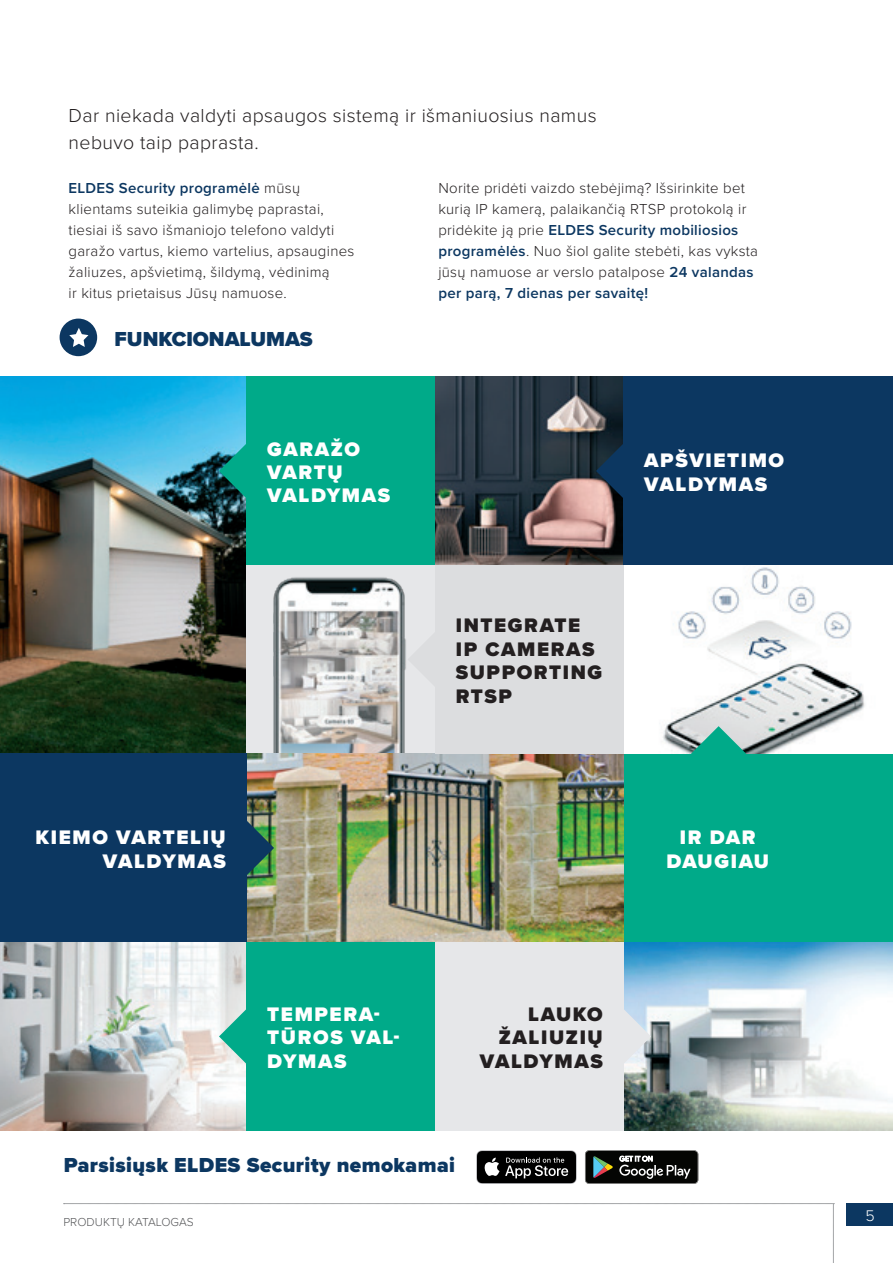
<style>
.page{position:relative;width:893px;height:1263px;background:#fff}
.page>*{position:absolute;margin:0;border:0;box-sizing:border-box;transform-origin:0 0}
.t1{font:900 21px "Proxima Nova";letter-spacing:.02em;color:#0c3761}
.t2{font:900 21px "Proxima Nova";color:#0c3761}
.t3{font:900 20.25px/23.4px "Proxima Nova";letter-spacing:.08em;color:#fff}
.t4{font:900 20.25px/23.4px "Proxima Nova";letter-spacing:.08em;color:#231f20;text-align:right}
.t5{font:300 19.5px/27px "Proxima Nova";letter-spacing:.02em;color:#231f20}
.t6{font:300 15.9px "Proxima Nova";color:#fff}
.t7{font:300 15px/21px "Proxima Nova";letter-spacing:.02em;color:#231f20}
.t8{font:300 12px "Proxima Nova";color:#57585a}
.s1{font-weight:600;color:#0c3761}
</style>
<div class="page">
<img style="left:0;top:377px;width:247px;height:377px">
<svg style="left:219px;top:443px;width:28px;height:55px;background:#17877f"></svg>
<div style="left:797px;top:752px;width:96px;height:190px;background:#00aa89"></div>
<div style="left:247px;top:377px;width:188px;height:188px;background:#00aa89"></div>
<div style="left:623px;top:754px;width:189px;height:188px;background:#00aa89"></div>
<div style="left:247px;top:565px;width:188px;height:189px;background:#e6e7e9"></div>
<img style="left:259px;top:577px;width:164px;height:177px">
<img style="left:0;top:942px;width:247px;height:189px">
<img style="left:435px;top:377px;width:188px;height:188px">
<img style="left:624px;top:942px;width:269px;height:189px">
<img style="left:623px;top:565px;width:270px;height:189px">
<img style="left:247px;top:754px;width:376px;height:188px">
<svg style="left:691px;top:726px;width:55px;height:28px;background:#64baaa"></svg>
<svg style="left:407px;top:632px;width:16px;height:55px"></svg>
<svg style="left:219px;top:1009px;width:28px;height:55px;background:#73c9b6"></svg>
<svg style="left:596px;top:443px;width:27px;height:55px"></svg>
<svg style="left:623px;top:1009px;width:28px;height:55px;background:#d7dee4"></svg>
<div style="left:623px;top:377px;width:270px;height:188px;background:#0c3761"></div>
<div style="left:435px;top:942px;width:188px;height:189px;background:#e6e7e9"></div>
<div style="left:435px;top:565px;width:188px;height:189px;background:#dcdddf"></div>
<div style="left:247px;top:942px;width:188px;height:189px;background:#00aa89"></div>
<div style="left:60px;top:319px;width:37px;height:37px;background:#0c3761;border-radius:50%"></div>
<svg style="left:69px;top:328px;width:19px;height:19px"></svg>
<div style="left:0;top:754px;width:247px;height:188px;background:#0c3761"></div>
<svg style="left:247px;top:820px;width:27px;height:55px"></svg>
<svg style="left:476px;top:1150px;width:101px;height:34px;background:#363636"></svg>
<svg style="left:585px;top:1150px;width:113px;height:34px;background:#313431"></svg>
<div style="left:846px;top:1203px;width:47px;height:22px;background:#0c3761"></div>
<svg style="left:64px;top:1203px;width:770px;height:60px"></svg>
<h3 class="t5" style="left:69px;top:101px;width:529px">Dar niekada valdyti apsaugos sistemą ir išmaniuosius namus nebuvo taip paprasta.</h3>
<p class="t7" style="left:69px;top:177px;width:287px"><span class="s1">ELDES Security programėlė</span> mūsų klientams suteikia galimybę paprastai, tiesiai iš savo išmaniojo telefono valdyti garažo vartus, kiemo vartelius, apsaugines žaliuzes, apšvietimą, šildymą, vėdinimą<br>ir kitus prietaisus Jūsų namuose.</p>
<p class="t7" style="left:438px;top:177px;width:321px">Norite pridėti vaizdo stebėjimą? Išsirinkite bet kurią IP kamerą, palaikančią RTSP protokolą ir pridėkite ją prie <span class="s1">ELDES Security mobiliosios programėlės</span>. Nuo šiol galite stebėti, kas vyksta jūsų namuose ar verslo patalpose <span class="s1">24 valandas per parą, 7 dienas per savaitę!</span></p>
<h1 class="t2" style="left:115px;top:323px;width:200px">FUNKCIONALUMAS</h1>
<h2 class="t3" style="left:267px;top:437px;width:124px">GARAŽO<br>VARTŲ<br>VALDYMAS</h2>
<h2 class="t3" style="left:36px;top:826px;width:192px;text-align:right">KIEMO VARTELIŲ<br>VALDYMAS</h2>
<h2 class="t3" style="left:644px;top:449px;width:141px">APŠVIETIMO<br>VALDYMAS</h2>
<h2 class="t4" style="left:456px;top:614px;width:148px;text-align:left">INTEGRATE<br>IP CAMERAS<br>SUPPORTING<br>RTSP</h2>
<h2 class="t3" style="left:666px;top:826px;width:104px;text-align:center">IR DAR<br>DAUGIAU</h2>
<h2 class="t3" style="left:267px;top:1002px;width:134px">TEMPERA-<br>TŪROS VAL-<br>DYMAS</h2>
<h2 class="t4" style="left:480px;top:1002px;width:124px">LAUKO<br>ŽALIUZIŲ<br>VALDYMAS</h2>
<h1 class="t1" style="left:64px;top:1149px;width:393px">Parsisiųsk ELDES Security nemokamai</h1>
<p class="t8" style="left:63px;top:1213px;width:132px">PRODUKTŲ KATALOGAS</p>
<p class="t6" style="left:865px;top:1204px;width:11px">5</p>
</div>
